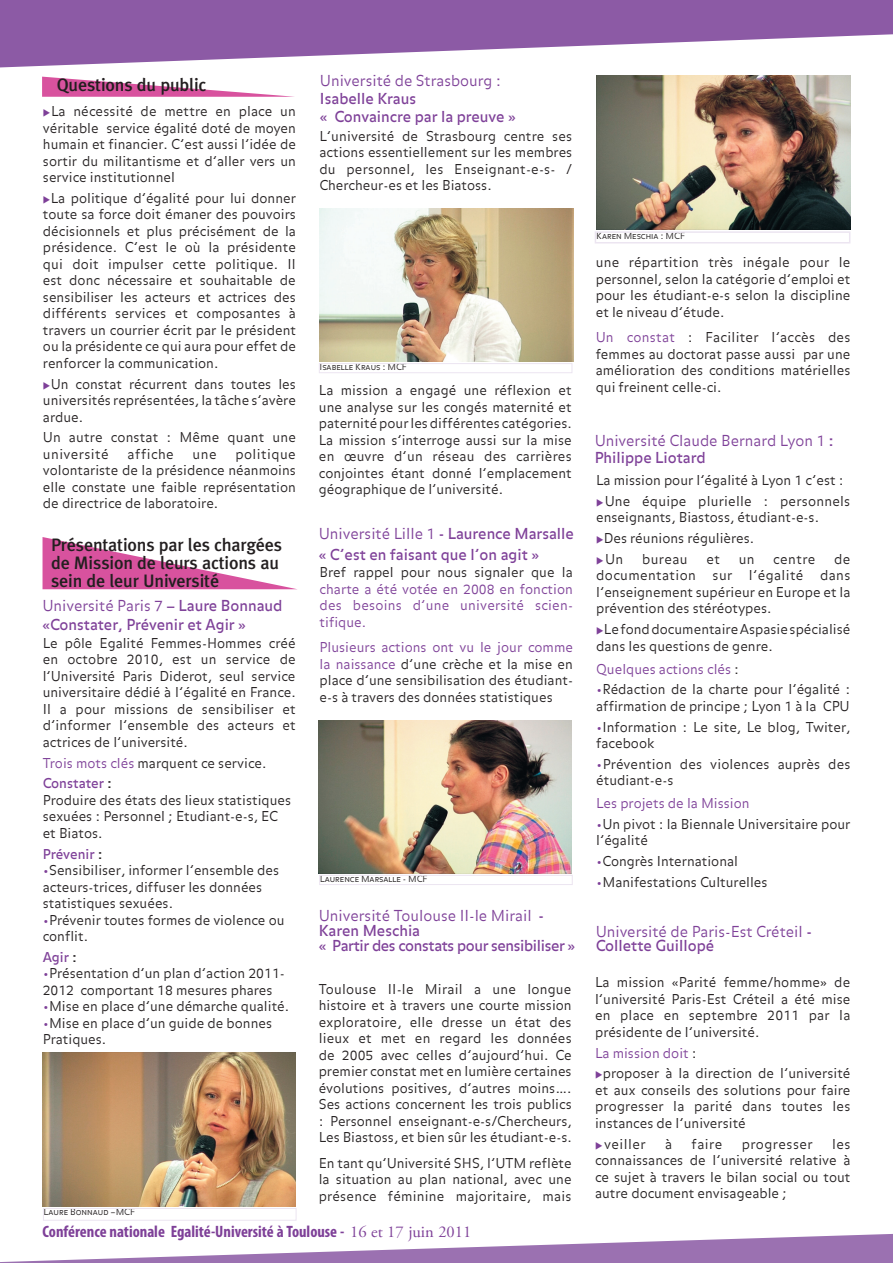
<style>
.page{position:relative;width:893px;height:1263px;background:#fff}
.page>*{position:absolute;margin:0;border:0;box-sizing:border-box;transform-origin:0 0}
.t1{font:500 18px/18px "Meta Plus";letter-spacing:-.01em;color:#231f20}
.t2{font:700 condensed 16.5px "Myriad Pro";color:#7e4098}
.t3{font:15px/19.5px "Balance";color:#7e4098}
.t4{font:300 15px/16.5px "Balance";color:#7e4098}
.t5{font:15px/15px "Balance";letter-spacing:-.025em;color:#7e4098}
.t6{font:300 13.5px/16.5px "Balance";color:#231f20;text-align:justify}
.t7{font:300 13.5px/16.5px "Balance";color:#7e4098;text-align:justify}
.t8{font:300 13.5px "Balance";letter-spacing:.035em;color:#231f20}
.t9{font:13.5px "Balance";color:#7e4098}
.t10{font:300 13.5px "Balance";letter-spacing:.03em;color:#231f20}
.t11{font:9px "Balance Light Caps";color:#231f20}
.s1{color:#7e4098}
.s2{font-weight:300}
.s3{font-weight:400;color:#7e4098}
.s4{font-weight:400}
.s5{color:#231f20}
.s6{font-family:"Adobe Garamond Pro";font-weight:400;font-stretch:normal}
</style>
<div class="page">
<div style="left:43px;top:1208px;width:253px;height:12px;border:1px solid #ece5f1"></div>
<img style="left:43px;top:1052px;width:253px;height:154px">
<div style="left:319px;top:363px;width:253px;height:10px;border:1px solid #ece5f1"></div>
<img style="left:320px;top:209px;width:253px;height:153px">
<div style="left:319px;top:875px;width:253px;height:10px;border:1px solid #ece5f1"></div>
<img style="left:318px;top:720px;width:253px;height:153px">
<div style="left:595px;top:231px;width:255px;height:12px;border:2px solid #ece5f1"></div>
<img style="left:597px;top:76px;width:253px;height:154px">
<svg style="left:0;top:0;width:893px;height:67px;fill:#8c5aa5"></svg>
<svg style="left:0;top:1234px;width:893px;height:29px"></svg>
<svg style="left:42px;top:77px;width:252px;height:20px"></svg>
<svg style="left:43px;top:537px;width:253px;height:52px"></svg>
<h1 class="t1" style="left:57px;top:75px;width:151px">Questions du public</h1>
<p class="t6" style="left:43px;top:104px;width:255px"><span class="s1">◆</span>La nécessité de mettre en place un véritable service égalité doté de moyen humain et financier. C’est aussi l’idée de sortir du militantisme et d’aller vers un service institutionnel</p>
<p class="t6" style="left:43px;top:191px;width:255px"><span class="s1">◆</span>La politique d’égalité pour lui donner toute sa force doit émaner des pouvoirs décisionnels et plus précisément de la présidence. C’est le où la présidente qui doit impulser cette politique. Il est donc nécessaire et souhaitable de sensibiliser les acteurs et actrices des différents services et composantes à travers un courrier écrit par le président ou la présidente ce qui aura pour effet de renforcer la communication.</p>
<p class="t6" style="left:43px;top:376px;width:254px"><span class="s1">◆</span>Un constat récurrent dans toutes les universités représentées, la tâche s’avère ardue.</p>
<p class="t6" style="left:43px;top:430px;width:254px">Un autre constat : Même quant une université</p>
<p class="t10" style="left:128px;top:446px;width:48px">affiche</p>
<p class="t6" style="left:193px;top:447px;width:26px">une</p>
<p class="t6" style="left:43px;top:447px;width:255px;text-indent:193px">politique volontariste de la présidence néanmoins elle constate une faible représentation de directrice de laboratoire.</p>
<h1 class="t1" style="left:51px;top:536px;width:233px">Présentations par les chargées de Mission de leurs actions au sein de leur Université</h1>
<p class="t3" style="left:43px;top:596px;width:241px"><span class="s2">Université Paris 7</span> – Laure Bonnaud «Constater, Prévenir et Agir »</p>
<p class="t6" style="left:43px;top:636px;width:255px">Le pôle Egalité Femmes-Hommes créé en octobre 2010, est un service de l’Université Paris Diderot, seul service universitaire dédié à l’égalité en France.<br>Il a pour missions de sensibiliser et d’informer l’ensemble des acteurs et actrices de l’université.</p>
<p class="t6" style="left:43px;top:753px;width:225px;line-height:20.7px"><span class="s1">Trois mots clés</span> marquent ce service.<br><span class="s3">Constater</span> <span class="s4">:</span></p>
<p class="t6" style="left:43px;top:793px;width:250px;text-align:left">Produire des états des lieux statistiques sexuées : Personnel ; Etudiant-e-s, EC et Biatos.</p>
<p class="t9" style="left:43px;top:846px;width:61px">Prévenir <span class="s5">:</span></p>
<p class="t6" style="left:43px;top:863px;width:238px;text-align:left"><span class="s1">•</span>Sensibiliser, informer l’ensemble des acteurs-trices, diffuser les données statistiques sexuées.</p>
<p class="t6" style="left:43px;top:912px;width:243px"><span class="s1">•</span>Prévenir toutes formes de violence ou conflit.</p>
<p class="t9" style="left:43px;top:949px;width:36px">Agir <span class="s5">:</span></p>
<p class="t6" style="left:43px;top:966px;width:244px"><span class="s1">•</span>Présentation d’un plan d’action 2011-<br>2012 comportant 18 mesures phares</p>
<p class="t6" style="left:43px;top:999px;width:248px"><span class="s1">•</span>Mise en place d’une démarche qualité.</p>
<p class="t6" style="left:43px;top:1015px;width:231px"><span class="s1">•</span>Mise en place d’un guide de bonnes<br>Pratiques.</p>
<p class="t11" style="left:44px;top:1207px;width:93px">Laure Bonnaud –MCF</p>
<p class="t4" style="left:320px;top:73px;width:183px">Université de Strasbourg :</p>
<p class="t3" style="left:320px;top:91px;width:197px;line-height:18px">Isabelle Kraus<br>« Convaincre par la preuve »</p>
<p class="t6" style="left:319px;top:128px;width:254px">L’université de Strasbourg centre ses actions essentiellement sur les membres du personnel, les Enseignant-e-s- / Chercheur-es et les Biatoss.</p>
<p class="t11" style="left:319px;top:362px;width:89px">Isabelle Kraus : MCF</p>
<p class="t6" style="left:319px;top:383px;width:254px">La mission a engagé une réflexion et une analyse sur les congés maternité et paternité pour les différentes catégories.<br>La mission s’interroge aussi sur la mise en œuvre d’un réseau des carrières conjointes étant donné l’emplacement géographique de l’université.</p>
<p class="t3" style="left:319px;top:523px;width:257px;line-height:21px"><span class="s2">Université Lille 1</span> - Laurence Marsalle « C’est en faisant que l’on agit »</p>
<p class="t6" style="left:320px;top:565px;width:255px">Bref rappel pour nous signaler que la</p>
<p class="t7" style="left:320px;top:582px;width:255px">charte a été votée en 2008 en fonction des besoins d’une université scien&shy;tifique.</p>
<p class="t6" style="left:320px;top:640px;width:255px"><span class="s1">Plusieurs actions ont vu le jour comme la naissance</span> d’une crèche et la mise en place d’une sensibilisation des étudiant&shy;e-s à travers des données statistiques</p>
<p class="t11" style="left:320px;top:874px;width:109px">Laurence Marsalle - MCF</p>
<p class="t5" style="left:319px;top:909px;width:258px"><span class="s2">Université Toulouse II-le Mirail</span> -<br>Karen Meschia<br>« Partir des constats pour sensibiliser »</p>
<p class="t6" style="left:319px;top:982px;width:255px">Toulouse II-le Mirail a une longue histoire et à travers une courte mission exploratoire, elle dresse un état des lieux et met en regard les données de 2005 avec celles d’aujourd’hui. Ce premier constat met en lumière certaines évolutions positives, d’autres moins….<br>Ses actions concernent les trois publics : Personnel enseignant-e-s/Chercheurs, Les Biastoss, et bien sûr les étudiant-e-s.</p>
<p class="t6" style="left:319px;top:1156px;width:254px">En tant qu’Université SHS, l’UTM reflète la situation au plan national, avec une présence féminine majoritaire, mais</p>
<p class="t2" style="left:43px;top:1221px;width:430px">Conférence nationale Egalité-Université à Toulouse - <span class="s6">16 et 17 juin 2011</span></p>
<p class="t11" style="left:596px;top:231px;width:90px">Karen Meschia : MCF</p>
<p class="t6" style="left:596px;top:255px;width:256px">une répartition très inégale pour le personnel, selon la catégorie d’emploi et pour les étudiant-e-s selon la discipline et le niveau d’étude.</p>
<p class="t6" style="left:596px;top:330px;width:256px"><span class="s1">Un constat</span> : Faciliter l’accès des femmes au doctorat passe aussi par une amélioration des conditions matérielles qui freinent celle-ci.</p>
<p class="t4" style="left:595px;top:433px;width:241px">Université Claude Bernard Lyon 1 <span class="s4">:<br>Philippe Liotard</span></p>
<p class="t6" style="left:596px;top:473px;width:249px">La mission pour l’égalité à Lyon 1 c’est :</p>
<p class="t6" style="left:596px;top:494px;width:256px"><span class="s1">◆</span>Une équipe plurielle : personnels enseignants, Biastoss, étudiant-e-s.</p>
<p class="t6" style="left:596px;top:531px;width:159px"><span class="s1">◆</span>Des réunions régulières.</p>
<p class="t6" style="left:596px;top:552px;width:29px"><span class="s1">◆</span>Un</p>
<p class="t6" style="left:642px;top:552px;width:47px">bureau</p>
<p class="t6" style="left:706px;top:552px;width:15px">et</p>
<p class="t6" style="left:739px;top:552px;width:17px">un</p>
<p class="t6" style="left:773px;top:552px;width:44px">centre</p>
<p class="t6" style="left:596px;top:552px;width:256px;text-indent:238px">de documentation sur l’égalité dans l’enseignement supérieur en Europe et la prévention des stéréotypes.</p>
<p class="t6" style="left:596px;top:622px;width:256px"><span class="s1">◆</span>Le fond documentaire Aspasie spécialisé dans les questions de genre.</p>
<p class="t7" style="left:596px;top:661px;width:144px">Quelques actions clés <span class="s5">:</span></p>
<p class="t6" style="left:596px;top:682px;width:256px"><span class="s1">•</span>Rédaction de la charte pour l’égalité : affirmation de principe ; Lyon 1 à la CPU</p>
<p class="t6" style="left:596px;top:719px;width:256px"><span class="s1">•</span>Information : Le site, Le blog, Twiter, facebook</p>
<p class="t6" style="left:596px;top:757px;width:256px"><span class="s1">•</span>Prévention des violences auprès des étudiant-e-s</p>
<p class="t7" style="left:596px;top:796px;width:155px">Les projets de la Mission</p>
<p class="t6" style="left:596px;top:817px;width:256px"><span class="s1">•</span>Un pivot : la Biennale Universitaire pour l’égalité</p>
<p class="t6" style="left:596px;top:854px;width:143px"><span class="s1">•</span>Congrès International</p>
<p class="t6" style="left:596px;top:875px;width:173px"><span class="s1">•</span>Manifestations Culturelles</p>
<p class="t4" style="left:596px;top:926px;width:218px;line-height:13.5px">Université de Paris-Est Créteil <span class="s4">-<br>Collette Guillopé</span></p>
<p class="t6" style="left:595px;top:975px;width:257px">La mission «Parité femme/homme» de l’université Paris-Est Créteil a été mise en place en septembre 2011 par la présidente de l’université.</p>
<p class="t7" style="left:595px;top:1045px;width:103px">La mission doit <span class="s5">:</span></p>
<p class="t6" style="left:595px;top:1066px;width:257px"><span class="s1">◆</span>proposer à la direction de l’université et aux conseils des solutions pour faire progresser la parité dans toutes les instances de l’université</p>
<p class="t8" style="left:595px;top:1136px;width:52px"><span class="s1">◆</span> veiller</p>
<p class="t6" style="left:665px;top:1136px;width:9px">à</p>
<p class="t6" style="left:692px;top:1136px;width:32px">faire</p>
<p class="t8" style="left:742px;top:1136px;width:72px">progresser</p>
<p class="t6" style="left:595px;top:1136px;width:257px;text-indent:237px">les connaissances de l’université relative à ce sujet à travers le bilan social ou tout autre document envisageable ;</p>
</div>
